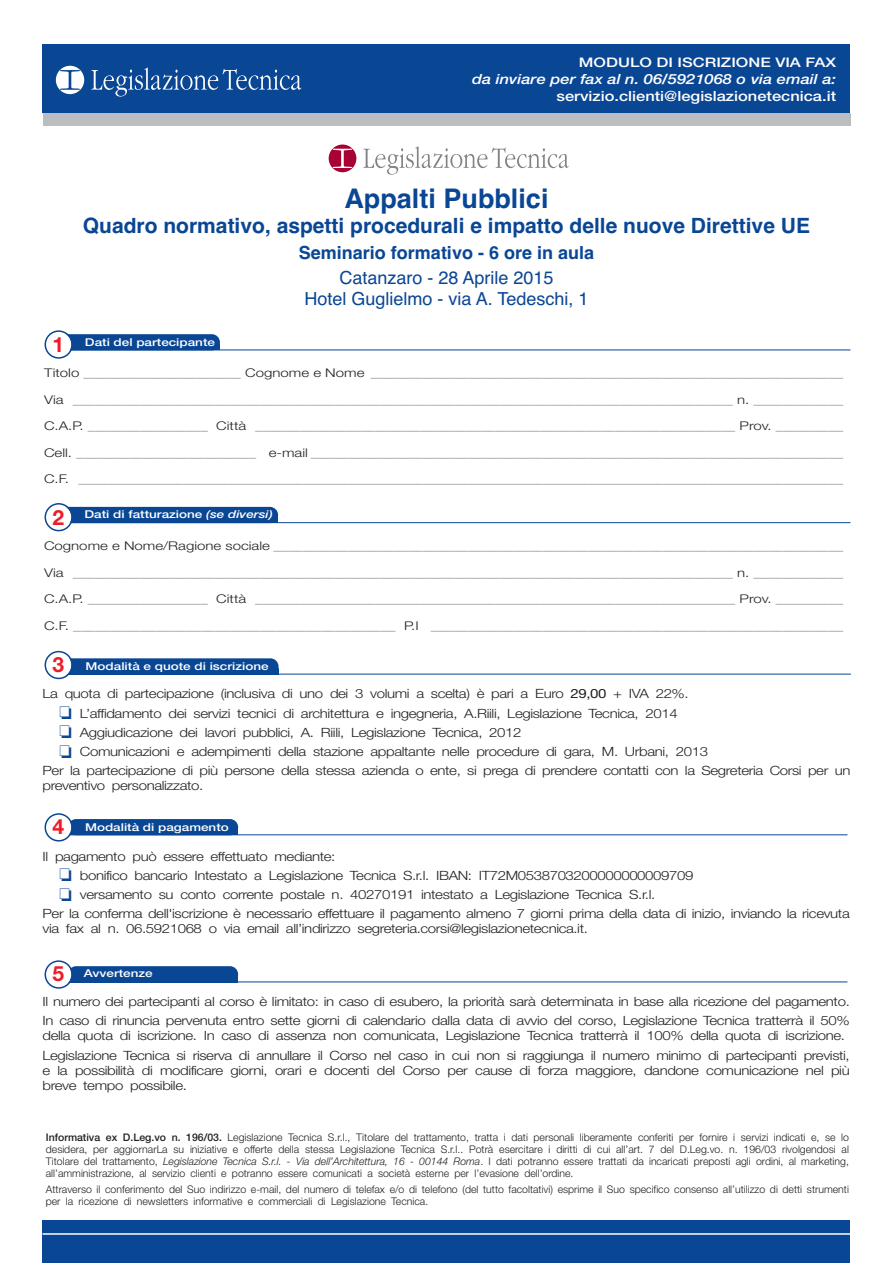
<style>
.page{position:relative;width:893px;height:1263px;background:#fff}
.page>*{position:absolute;margin:0;border:0;box-sizing:border-box;transform-origin:0 0}
.t1{font:700 27px "Helvetica";color:#094694}
.t2{font:700 21px "Helvetica";color:#094694}
.t3{font:700 21px "Helvetica Neue";color:#ee1c28}
.t4{font:18px/21px "Helvetica";color:#094694;text-align:center}
.t5{font:700 18px "Helvetica";color:#094694}
.t6{font:italic 500 14.1px "Helvetica Neue";color:#fff;scale:1.18 1}
.t7{font:500 14.1px "Helvetica Neue";color:#fff;scale:1.18 1}
.t8{font:500 13.2px "Helvetica Neue";color:#fff;scale:1.25 1}
.t9{font:300 12.75px/19.2px "Helvetica Neue";letter-spacing:-.025em;color:#231f20;scale:1.18 1}
.t10{font:300 12px "Helvetica Neue";color:#808285;scale:1.25 1}
.t11{font:500 10.8px "Helvetica Neue";color:#fff;scale:1.25 1}
.t12{font:300 10.5px/12px "Helvetica Neue";color:#231f20;text-align:justify}
.s1{color:#231f20}
.s2{font-style:italic}
.s3{font-weight:700;font-size:21px;color:#ee1c28}
.s4{font-weight:400}
.s5{color:#094694}
.s6{font-weight:500}
</style>
<div class="page">
<div style="left:43px;top:1220px;width:807px;height:43px;background:#094694"></div>
<hr style="left:43px;top:1233px;width:807px;height:2px;background:#fff">
<div style="left:43px;top:45px;width:807px;height:68px;background:#094694"></div>
<div style="left:43px;top:113px;width:807px;height:13px;background:#bcbdc0"></div>
<svg style="left:91px;top:68px;width:210px;height:29px"></svg>
<svg style="left:56px;top:66px;width:28px;height:28px"></svg>
<hr style="left:58px;top:674px;width:793px;height:1px;background:#094694">
<div style="left:58px;top:658px;width:220px;height:16px;background:#094694;border-radius:8px"></div>
<div style="left:58px;top:668px;width:220px;height:6px;background:#094694"></div>
<svg style="left:45px;top:651px;width:28px;height:28px"></svg>
<hr style="left:58px;top:834px;width:789px;height:1px;background:#094694">
<div style="left:68px;top:819px;width:170px;height:16px;background:#094694;border-radius:8px"></div>
<div style="left:58px;top:828px;width:180px;height:7px;background:#094694"></div>
<svg style="left:45px;top:813px;width:28px;height:28px"></svg>
<hr style="left:58px;top:981px;width:789px;height:1px;background:#094694">
<div style="left:68px;top:966px;width:170px;height:16px;background:#094694;border-radius:8px"></div>
<div style="left:58px;top:975px;width:180px;height:7px;background:#094694"></div>
<svg style="left:45px;top:960px;width:28px;height:29px"></svg>
<hr style="left:58px;top:350px;width:792px;height:1px;background:#094694">
<div style="left:58px;top:334px;width:162px;height:16px;background:#094694;border-radius:8px"></div>
<div style="left:70px;top:344px;width:150px;height:6px;background:#094694"></div>
<svg style="left:45px;top:330px;width:28px;height:29px"></svg>
<hr style="left:58px;top:522px;width:792px;height:1px;background:#094694">
<div style="left:58px;top:507px;width:220px;height:16px;background:#094694;border-radius:8px"></div>
<div style="left:58px;top:516px;width:220px;height:7px;background:#094694"></div>
<svg style="left:45px;top:503px;width:28px;height:28px"></svg>
<svg style="left:363px;top:146px;width:206px;height:29px"></svg>
<svg style="left:329px;top:145px;width:27px;height:27px"></svg>
<p class="t8" style="left:579px;top:58px;width:207px">MODULO DI ISCRIZIONE VIA FAX</p>
<p class="t6" style="left:472px;top:74px;width:310px">da inviare per fax al n. 06/5921068 o via email a:</p>
<p class="t7" style="left:556px;top:91px;width:238px">servizio.clienti@legislazionetecnica.it</p>
<h1 class="t1" style="left:344px;top:183px;width:206px">Appalti Pubblici</h1>
<h2 class="t2" style="left:83px;top:214px;width:728px">Quadro normativo, aspetti procedurali e impatto delle nuove Direttive UE</h2>
<h3 class="t5" style="left:299px;top:242px;width:297px">Seminario formativo - 6 ore in aula</h3>
<h3 class="t4" style="left:305px;top:267px;width:285px">Catanzaro - 28 Aprile 2015<br>Hotel Guglielmo - via A. Tedeschi, 1</h3>
<h2 class="t3" style="left:52px;top:332px;width:13px">1</h2>
<p class="t11" style="left:85px;top:338px;width:106px">Dati del partecipante</p>
<p class="t10" style="left:44px;top:366px;width:641px"><span class="s1">Titolo</span> _____________________ <span class="s1">Cognome e Nome</span> _______________________________________________________________</p>
<p class="t10" style="left:44px;top:392px;width:641px"><span class="s1">Via</span> ________________________________________________________________________________________ <span class="s1">n.</span> ____________</p>
<p class="t10" style="left:44px;top:419px;width:641px"><span class="s1">C.A.P.</span> ________________ <span class="s1">Città</span> ________________________________________________________________ <span class="s1">Prov.</span> _________</p>
<p class="t10" style="left:44px;top:445px;width:641px"><span class="s1">Cell.</span> ________________________ <span class="s1">e-mail</span> _______________________________________________________________________</p>
<p class="t10" style="left:44px;top:472px;width:641px"><span class="s1">C.F.</span> ______________________________________________________________________________________________________</p>
<h2 class="t3" style="left:52px;top:504px;width:13px">2</h2>
<p class="t11" style="left:85px;top:510px;width:152px">Dati di fatturazione <span class="s2">(se diversi)</span></p>
<p class="t10" style="left:44px;top:538px;width:641px"><span class="s1">Cognome e Nome/Ragione sociale</span> ____________________________________________________________________________</p>
<p class="t10" style="left:44px;top:565px;width:641px"><span class="s1">Via</span> ________________________________________________________________________________________ <span class="s1">n.</span> ____________</p>
<p class="t10" style="left:44px;top:591px;width:641px"><span class="s1">C.A.P.</span> ________________ <span class="s1">Città</span> ________________________________________________________________ <span class="s1">Prov.</span> _________</p>
<p class="t10" style="left:44px;top:618px;width:641px"><span class="s1">C.F.</span> ___________________________________________ <span class="s1">P.I</span> _______________________________________________________</p>
<p class="t11" style="left:52px;top:662px;width:175px"><span class="s3">3</span> Modalità e quote di iscrizione</p>
<p class="t9" style="left:43px;top:685px;width:549px">La quota di partecipazione (inclusiva di uno dei 3 volumi a scelta) è pari a Euro <span class="s4">29,00</span> + IVA 22%.</p>
<p class="t9" style="left:60px;top:703px;width:525px"><span class="s5">❏</span> L’affidamento dei servizi tecnici di architettura e ingegneria, A.Riili, Legislazione Tecnica, 2014</p>
<p class="t9" style="left:60px;top:722px;width:393px"><span class="s5">❏</span> Aggiudicazione dei lavori pubblici, A. Riili, Legislazione Tecnica, 2012</p>
<p class="t9" style="left:60px;top:742px;width:551px"><span class="s5">❏</span> Comunicazioni e adempimenti della stazione appaltante nelle procedure di gara, M. Urbani, 2013</p>
<p class="t9" style="left:43px;top:762px;width:686px">Per la partecipazione di più persone della stessa azienda o ente, si prega di prendere contatti con la Segreteria Corsi per un</p>
<p class="t9" style="left:43px;top:777px;width:138px">preventivo personalizzato.</p>
<h2 class="t3" style="left:52px;top:813px;width:13px">4</h2>
<p class="t11" style="left:85px;top:823px;width:117px">Modalità di pagamento</p>
<p class="t9" style="left:43px;top:846px;width:250px">Il pagamento può essere effettuato mediante:</p>
<p class="t9" style="left:60px;top:865px;width:539px"><span class="s5">❏</span> bonifico bancario Intestato a Legislazione Tecnica S.r.l. IBAN: IT72M0538703200000000009709</p>
<p class="t9" style="left:60px;top:885px;width:506px"><span class="s5">❏</span> versamento su conto corrente postale n. 40270191 intestato a Legislazione Tecnica S.r.l.</p>
<p class="t9" style="left:43px;top:905px;width:686px">Per la conferma dell'iscrizione è necessario effettuare il pagamento almeno 7 giorni prima della data di inizio, inviando la ricevuta</p>
<p class="t9" style="left:43px;top:920px;width:464px">via fax al n. 06.5921068 o via email all’indirizzo segreteria.corsi@legislazionetecnica.it.</p>
<h2 class="t3" style="left:52px;top:960px;width:13px">5</h2>
<p class="t11" style="left:84px;top:970px;width:57px">Avvertenze</p>
<p class="t9" style="left:43px;top:993px;width:686px">Il numero dei partecipanti al corso è limitato: in caso di esubero, la priorità sarà determinata in base alla ricezione del pagamento.<br>In caso di rinuncia pervenuta entro sette giorni di calendario dalla data di avvio del corso, Legislazione Tecnica tratterrà il 50%</p>
<p class="t9" style="left:43px;top:1027px;width:686px">della quota di iscrizione. In caso di assenza non comunicata, Legislazione Tecnica tratterrà il 100% della quota di iscrizione.<br>Legislazione Tecnica si riserva di annullare il Corso nel caso in cui non si raggiunga il numero minimo di partecipanti previsti,</p>
<p class="t9" style="left:42px;top:1064px;width:686px;line-height:15px">e la possibilità di modificare giorni, orari e docenti del Corso per cause di forza maggiore, dandone comunicazione nel più breve tempo possibile.</p>
<p class="t12" style="left:46px;top:1131px;width:805px"><span class="s6">Informativa ex D.Leg.vo n. 196/03.</span> Legislazione Tecnica S.r.l., Titolare del trattamento, tratta i dati personali liberamente conferiti per fornire i servizi indicati e, se lo desidera, per aggiornarLa su iniziative e offerte della stessa Legislazione Tecnica S.r.l.. Potrà esercitare i diritti di cui all’art. 7 del D.Leg.vo. n. 196/03 rivolgendosi al Titolare del trattamento, <span class="s2">Legislazione Tecnica S.r.l. - Via dell’Architettura, 16 - 00144 Roma</span>. I dati potranno essere trattati da incaricati preposti agli ordini, al marketing, all’amministrazione, al servizio clienti e potranno essere comunicati a società esterne per l’evasione dell’ordine.</p>
<p class="t12" style="left:46px;top:1183px;width:805px">Attraverso il conferimento del Suo indirizzo e-mail, del numero di telefax e/o di telefono (del tutto facoltativi) esprime il Suo specifico consenso all’utilizzo di detti strumenti per la ricezione di newsletters informative e commerciali di Legislazione Tecnica.</p>
</div>
